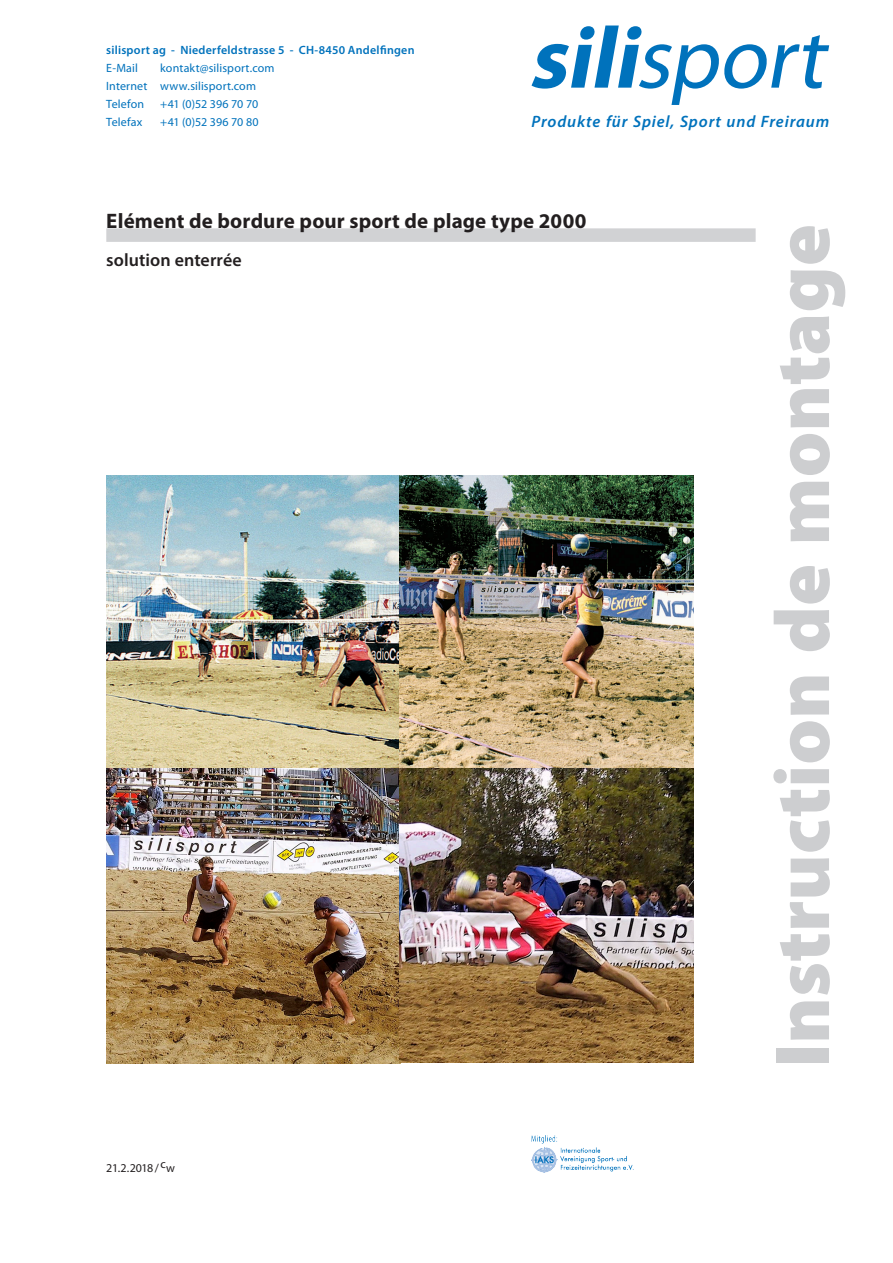
<style>
.page{position:relative;width:893px;height:1263px;background:#fff}
.page>*{position:absolute;margin:0;border:0;box-sizing:border-box;transform-origin:0 0}
.t1{font:900 78px "Myriad Pro";color:#cdced0}
.t2{font:700 21px "Myriad Pro";letter-spacing:.005em;color:#231f20}
.t3{font:600 18px "Myriad Pro";letter-spacing:.005em;color:#231f20}
.t4{font:italic 600 16.5px "Myriad Pro";letter-spacing:.05em;color:#0072bc}
.t5{font:12px/18px "Myriad Pro";letter-spacing:.015em;color:#0072bc}
.t6{font:600 12px "Myriad Pro";letter-spacing:.02em;color:#0072bc}
.t7{font:12px "Myriad Pro";letter-spacing:-.01em;color:#0072bc}
.t8{font:12px "Myriad Pro";letter-spacing:-.035em;color:#231f20}
</style>
<div class="page">
<img style="left:106px;top:475px;width:293px;height:588px">
<img style="left:399px;top:475px;width:295px;height:588px">
<svg style="left:531px;top:26px;width:298px;height:79px"></svg>
<img style="left:531px;top:1135px;width:103px;height:38px">
<div style="left:106px;top:228px;width:650px;height:14px;background:#d1d2d4"></div>
<p class="t6" style="left:106px;top:42px;width:310px">silisport ag - Niederfeldstrasse 5 - CH-8450 Andelfingen</p>
<p class="t5" style="left:106px;top:59px;width:33px">E-Mail</p>
<p class="t5" style="left:106px;top:59px;width:170px;text-indent:54px">kontakt@silisport.com<br>Internet www.silisport.com<br>Telefon</p>
<p class="t7" style="left:160px;top:96px;width:99px">+41 (0)52 396 70 70</p>
<p class="t5" style="left:106px;top:113px;width:38px">Telefax</p>
<p class="t7" style="left:160px;top:114px;width:100px">+41 (0)52 396 70 80</p>
<h3 class="t4" style="left:531px;top:111px;width:299px">Produkte für Spiel, Sport und Freiraum</h3>
<h2 class="t2" style="left:106px;top:208px;width:482px">Elément de bordure pour sport de plage type 2000</h2>
<h3 class="t3" style="left:106px;top:248px;width:137px">solution enterrée</h3>
<p class="t8" style="left:106px;top:1161px;width:70px">21.2.2018/ cw</p>
<h1 class="t1" style="left:751px;top:1067px;width:845px;rotate:-90deg">Instruction de montage</h1>
</div>
